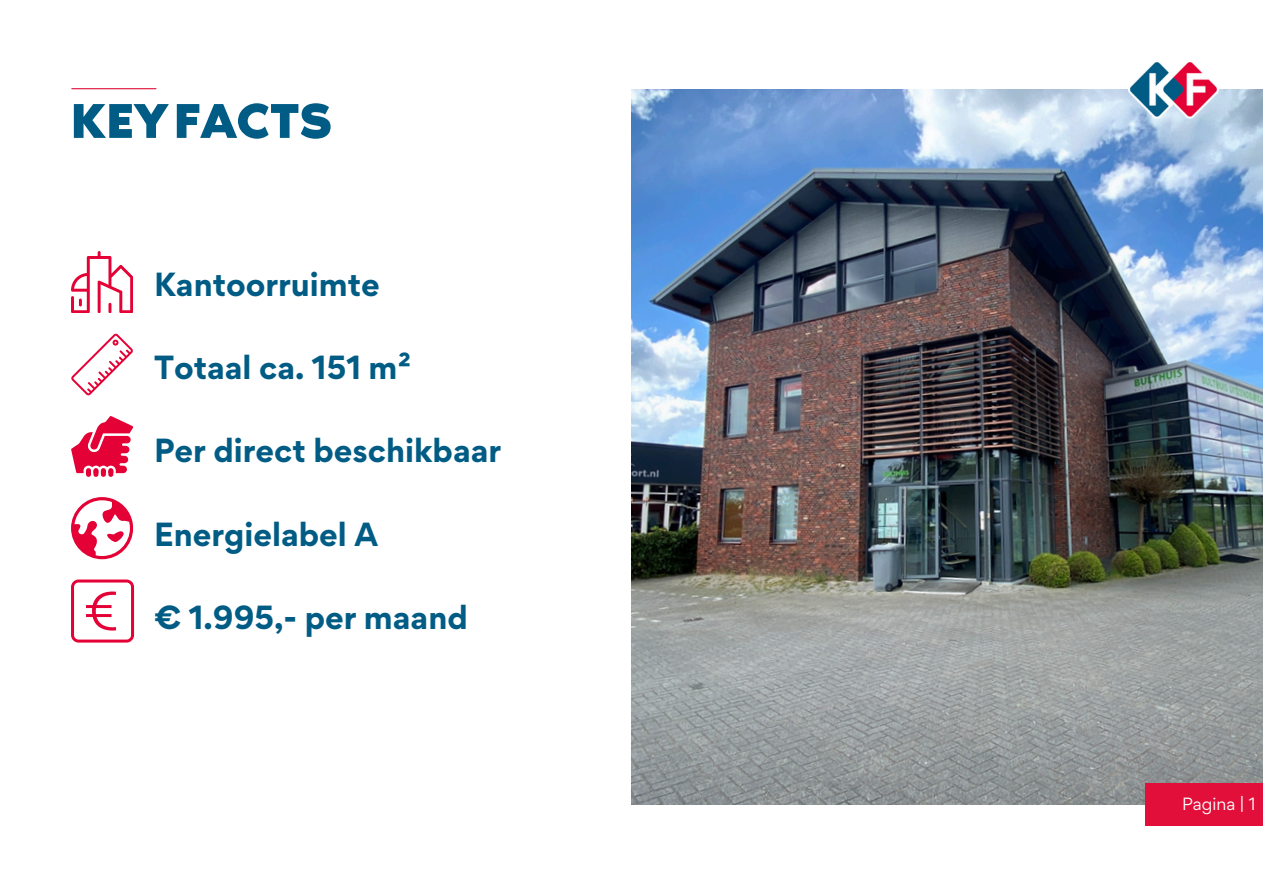
<style>
.page{position:relative;width:1263px;height:894px;background:#fff}
.page>*{position:absolute;margin:0;border:0;box-sizing:border-box;transform-origin:0 0}
.t1{font:61.35px "RTL Media Pro Medium";color:#005c84}
.t2{font:700 29.85px "Gordita";color:#005c84}
.t3{font:15.75px "Gordita";color:#fff}
</style>
<div class="page">
<hr style="left:72px;top:88px;width:84px;height:1px;background:#e10f3a">
<img style="left:631px;top:89px;width:632px;height:715px">
<img style="left:1128px;top:62px;width:90px;height:57px">
<svg style="left:71px;top:497px;width:62px;height:62px"></svg>
<svg style="left:71px;top:333px;width:62px;height:62px"></svg>
<svg style="left:71px;top:579px;width:63px;height:63px"></svg>
<svg style="left:71px;top:416px;width:62px;height:60px"></svg>
<svg style="left:71px;top:251px;width:62px;height:62px"></svg>
<div style="left:1146px;top:782px;width:117px;height:43px;background:#e10f3a"></div>
<p class="t1" style="left:71px;top:94px;width:262px">KEYFACTS</p>
<p class="t2" style="left:154px;top:264px;width:227px">Kantoorruimte</p>
<p class="t2" style="left:154px;top:347px;width:259px">Totaal ca. 151 m²</p>
<p class="t2" style="left:154px;top:430px;width:349px">Per direct beschikbaar</p>
<p class="t2" style="left:154px;top:513px;width:225px">Energielabel A</p>
<p class="t2" style="left:154px;top:597px;width:315px">€ 1.995,- per maand</p>
<h2 class="t3" style="left:1182px;top:793px;width:75px">Pagina | 1</h2>
</div>
